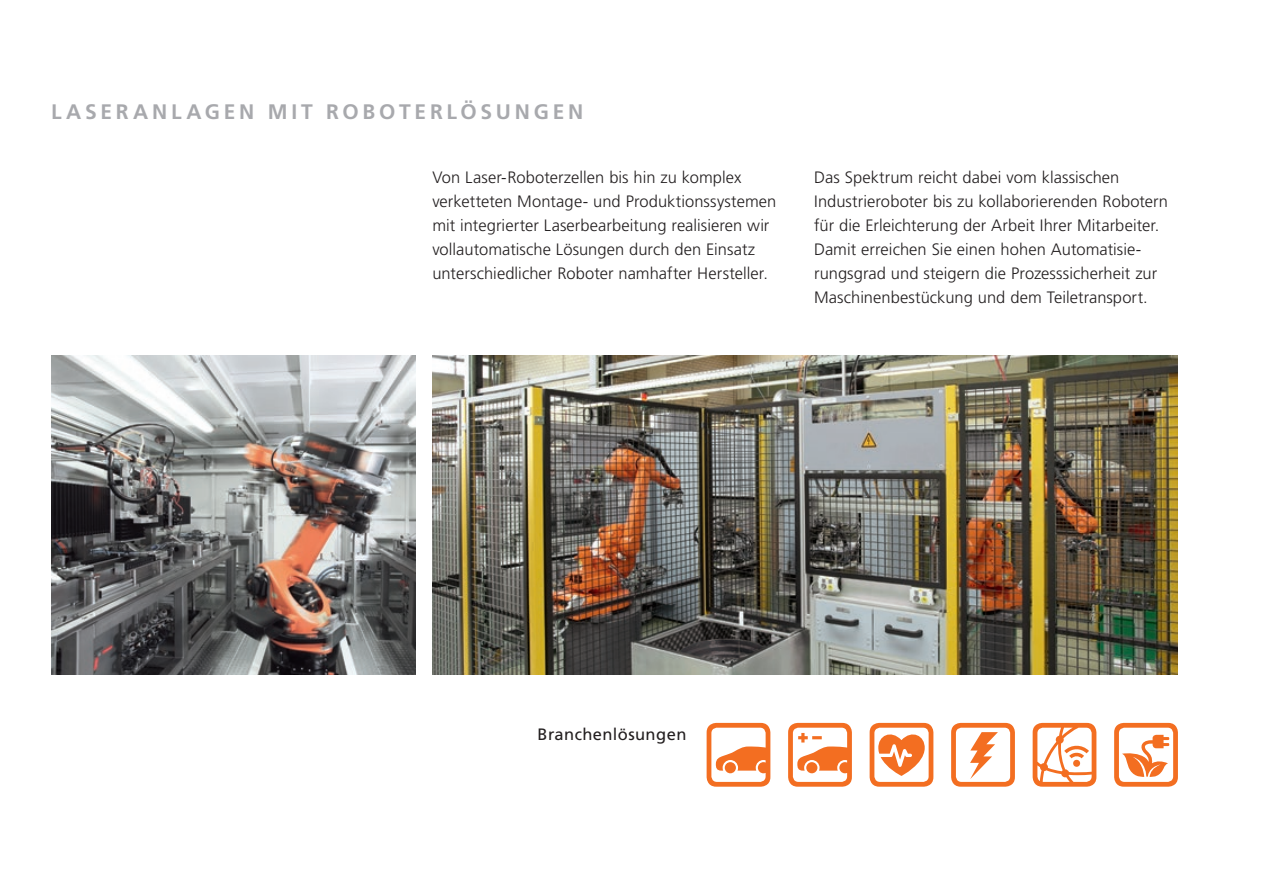
<style>
.page{position:relative;width:1263px;height:893px;background:#fff}
.page>*{position:absolute;margin:0;border:0;box-sizing:border-box;transform-origin:0 0}
.t1{font:700 21px "Frutiger";letter-spacing:.18em;color:#a8a9ad}
.t2{font:300 16.5px/24px "Frutiger";letter-spacing:.005em;color:#231f20}
.t3{font:16.5px "Frutiger";letter-spacing:.025em;color:#231f20}
</style>
<div class="page">
<img style="left:51px;top:355px;width:364px;height:319px">
<img style="left:432px;top:355px;width:746px;height:319px">
<svg style="left:870px;top:723px;width:63px;height:64px"></svg>
<svg style="left:951px;top:723px;width:64px;height:64px"></svg>
<svg style="left:1033px;top:723px;width:63px;height:64px"></svg>
<svg style="left:1114px;top:723px;width:64px;height:64px"></svg>
<svg style="left:788px;top:723px;width:64px;height:64px"></svg>
<svg style="left:707px;top:723px;width:63px;height:64px"></svg>
<p class="t1" style="left:51px;top:99px;width:534px">LASERANLAGEN MIT ROBOTERLÖSUNGEN</p>
<p class="t2" style="left:432px;top:165px;width:311px">Von Laser-Roboterzellen bis hin zu komplex</p>
<p class="t2" style="left:432px;top:189px;width:346px">verketteten Montage- und Produktionssystemen mit integrierter Laserbearbeitung realisieren wir</p>
<p class="t2" style="left:432px;top:237px;width:324px">vollautomatische Lösungen durch den Einsatz</p>
<p class="t2" style="left:432px;top:261px;width:337px">unterschiedlicher Roboter namhafter Hersteller.</p>
<p class="t2" style="left:814px;top:165px;width:307px">Das Spektrum reicht dabei vom klassischen</p>
<p class="t2" style="left:814px;top:189px;width:355px">Industrieroboter bis zu kollaborierenden Robotern für die Erleichterung der Arbeit Ihrer Mitarbeiter.</p>
<p class="t2" style="left:814px;top:237px;width:345px">Damit erreichen Sie einen hohen Automatisie&shy;rungsgrad und steigern die Prozesssicherheit zur<br>Maschinenbestückung und dem Teiletransport.</p>
<p class="t3" style="left:538px;top:724px;width:150px">Branchenlösungen</p>
</div>
